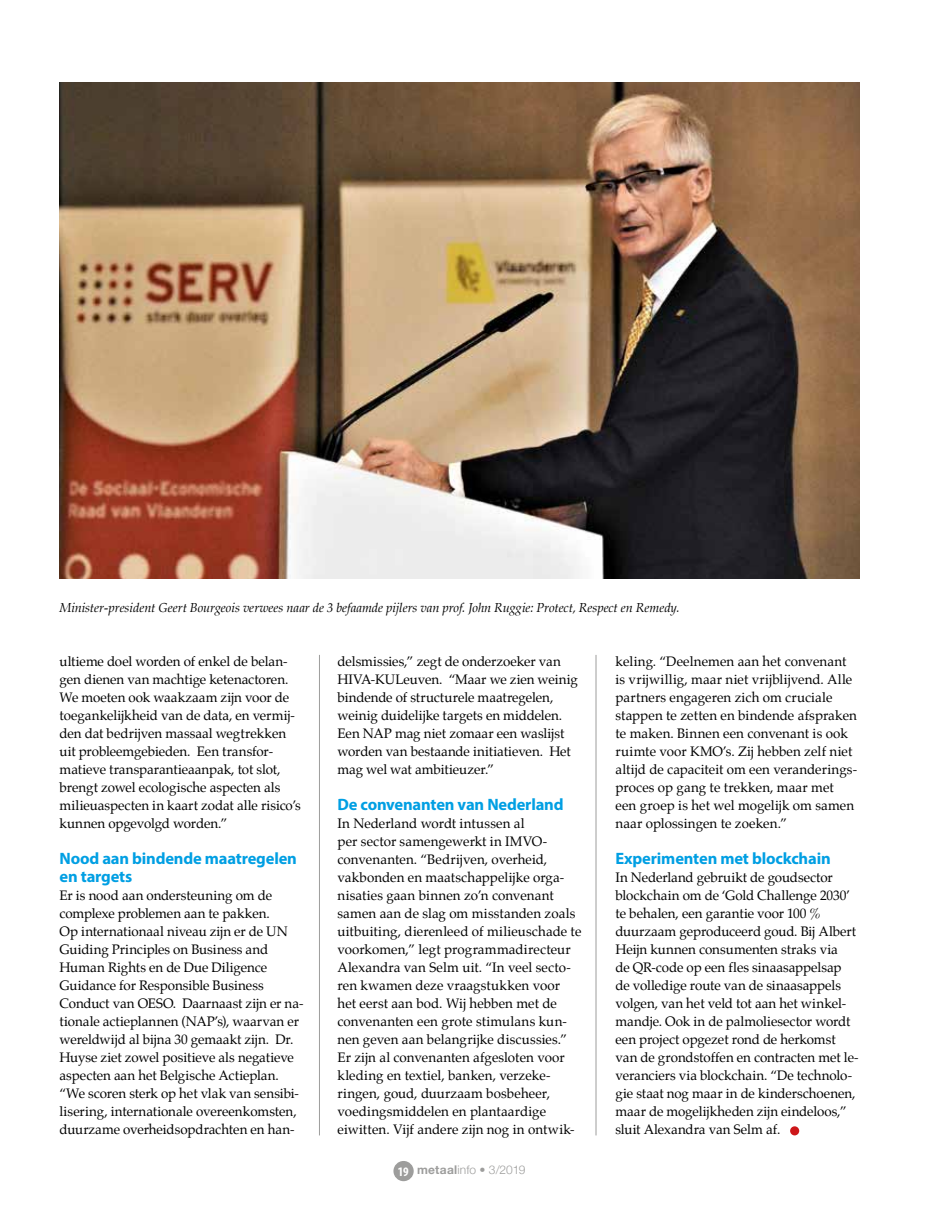
<style>
.page{position:relative;width:936px;height:1212px;background:#fff}
.page>*{position:absolute;margin:0;border:0;box-sizing:border-box;transform-origin:0 0}
.t1{font:700 16.5px/18px "Myriad Pro";letter-spacing:-.01em;color:#009fe3}
.t2{font:13.5px/18px "Palatino";color:#000}
.t3{font:italic 12.75px "Palatino";letter-spacing:-.005em;color:#000}
.t4{font:300 12px "Helvetica Neue";color:#9d9d9c}
.s1{font-family:"Myriad Pro";font-weight:700;font-stretch:condensed;font-size:13.05px;color:#fff}
.s2{font-weight:700}
</style>
<div class="page">
<div style="left:393px;top:1161px;width:20px;height:20px;background:#9d9d9c;border-radius:50%"></div>
<div style="left:790px;top:1126px;width:9px;height:9px;background:#cd171a;border-radius:50%"></div>
<img style="left:60px;top:83px;width:799px;height:495px">
<hr style="left:319px;top:655px;width:1px;height:480px;background:#9d9d9c">
<hr style="left:595px;top:655px;width:1px;height:480px;background:#9d9d9c">
<p class="t3" style="left:60px;top:598px;width:621px">Minister-president Geert Bourgeois verwees naar de 3 befaamde pijlers van prof. John Ruggie: Protect, Respect en Remedy.</p>
<p class="t2" style="left:60px;top:652px;width:243px">ultieme doel worden of enkel de belan&shy;gen dienen van machtige ketenactoren.<br>We moeten ook waakzaam zijn voor de toegankelijkheid van de data, en vermij&shy;den dat bedrijven massaal wegtrekken uit probleemgebieden. Een transfor&shy;matieve transparantieaanpak, tot slot, brengt zowel ecologische aspecten als milieuaspecten in kaart zodat alle risico’s kunnen opgevolgd worden.”</p>
<p class="t1" style="left:60px;top:849px;width:239px">Nood aan bindende maatregelen en targets</p>
<p class="t2" style="left:60px;top:886px;width:245px">Er is nood aan ondersteuning om de complexe problemen aan te pakken.<br>Op internationaal niveau zijn er de UN Guiding Principles on Business and Human Rights en de Due Diligence Guidance for Responsible Business Conduct van OESO. Daarnaast zijn er na&shy;tionale actieplannen (NAP’s), waarvan er wereldwijd al bijna 30 gemaakt zijn. Dr.<br>Huyse ziet zowel positieve als negatieve aspecten aan het Belgische Actieplan. “We scoren sterk op het vlak van sensibi&shy;lisering, internationale overeenkomsten, duurzame overheidsopdrachten en han-</p>
<p class="t2" style="left:337px;top:652px;width:242px">delsmissies,” zegt de onderzoeker van HIVA-KULeuven. “Maar we zien weinig bindende of structurele maatregelen, weinig duidelijke targets en middelen.<br>Een NAP mag niet zomaar een waslijst worden van bestaande initiatieven. Het mag wel wat ambitieuzer.”</p>
<p class="t1" style="left:337px;top:795px;width:227px">De convenanten van Nederland</p>
<p class="t2" style="left:337px;top:814px;width:245px">In Nederland wordt intussen al<br>per sector samengewerkt in IMVO&shy;convenanten. “Bedrijven, overheid, vakbonden en maatschappelijke orga&shy;nisaties gaan binnen zo’n convenant samen aan de slag om misstanden zoals uitbuiting, dierenleed of milieuschade te voorkomen,” legt programmadirecteur Alexandra van Selm uit. “In veel secto&shy;ren kwamen deze vraagstukken voor het eerst aan bod. Wij hebben met de convenanten een grote stimulans kun&shy;nen geven aan belangrijke discussies.” Er zijn al convenanten afgesloten voor kleding en textiel, banken, verzeke&shy;ringen, goud, duurzaam bosbeheer, voedingsmiddelen en plantaardige eiwitten. Vijf andere zijn nog in ontwik-</p>
<p class="t4" style="left:398px;top:1159px;width:129px"><span class="s1">19</span> <span class="s2">metaal</span>info • 3/2019</p>
<p class="t2" style="left:615px;top:652px;width:243px">keling. “Deelnemen aan het convenant is vrijwillig, maar niet vrijblijvend. Alle partners engageren zich om cruciale stappen te zetten en bindende afspraken te maken. Binnen een convenant is ook ruimte voor KMO’s. Zij hebben zelf niet altijd de capaciteit om een veranderings&shy;proces op gang te trekken, maar met een groep is het wel mogelijk om samen naar oplossingen te zoeken.”</p>
<p class="t1" style="left:615px;top:849px;width:217px">Experimenten met blockchain</p>
<p class="t2" style="left:615px;top:868px;width:245px">In Nederland gebruikt de goudsector blockchain om de ‘Gold Challenge 2030’ te behalen, een garantie voor 100 % duurzaam geproduceerd goud. Bij Albert Heijn kunnen consumenten straks via<br>de QR-code op een fles sinaasappelsap de volledige route van de sinaasappels volgen, van het veld tot aan het winkel&shy;mandje. Ook in de palmoliesector wordt een project opgezet rond de herkomst van de grondstoffen en contracten met le&shy;veranciers via blockchain. “De technolo&shy;gie staat nog maar in de kinderschoenen, maar de mogelijkheden zijn eindeloos,” sluit Alexandra van Selm af.</p>
</div>
